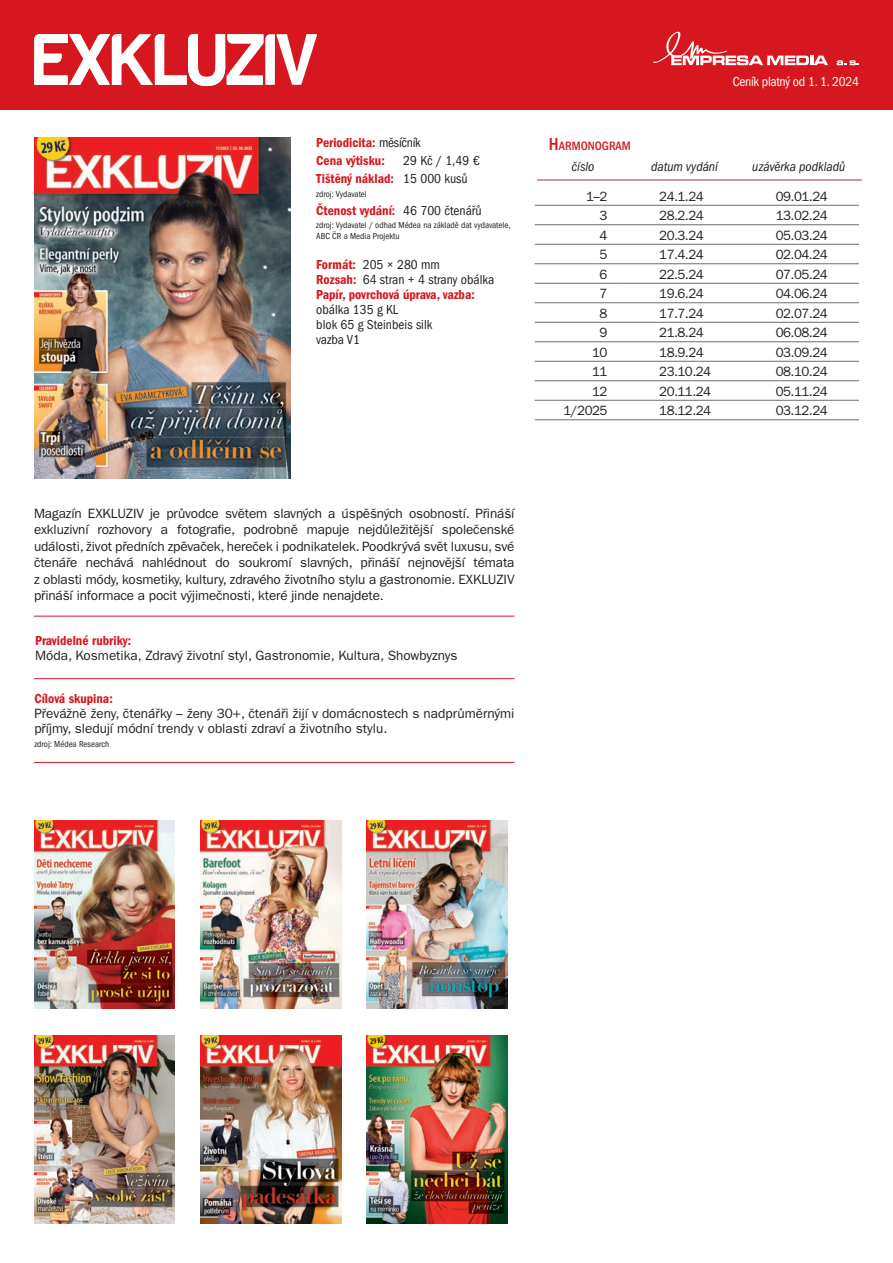
<style>
.page{position:relative;width:893px;height:1263px;background:#fff}
.page>*{position:absolute;margin:0;border:0;box-sizing:border-box;transform-origin:0 0}
.t1{font:13.5px/16.5px "ITC Franklin Gothic Std";color:#231f20;text-align:justify}
.t2{font:13.5px "ITC Franklin Gothic Std Dm Cd";color:#d7171f}
.t3{font:condensed 13.5px "ITC Franklin Gothic Std";color:#231f20}
.t4{font:italic condensed 13.5px "ITC Franklin Gothic Std";color:#231f20}
.t5{font:condensed 13.5px "ITC Franklin Gothic Std";letter-spacing:-.02em;color:#fff}
.t6{font:500 condensed 12.6px "ITC Franklin Gothic Std";color:#d7171f}
.t7{font:condensed 9px/10.5px "ITC Franklin Gothic Std";color:#231f20}
.s1{font-family:"ITC Franklin Gothic Std";font-stretch:condensed;color:#231f20}
.s2{font-family:"ITC Franklin Gothic Std Dm Cd";font-stretch:normal;color:#d7171f}
.s3{font-size:18px}
</style>
<div class="page">
<img style="left:34px;top:137px;width:256px;height:342px">
<div style="left:0;top:0;width:893px;height:109px;background:#d7171f"></div>
<svg style="left:837px;top:60px;width:22px;height:5px"></svg>
<svg style="left:653px;top:31px;width:175px;height:34px"></svg>
<hr style="left:34px;top:678px;width:480px;height:1px;background:#d7171f">
<hr style="left:34px;top:616px;width:480px;height:1px;background:#d7171f">
<hr style="left:34px;top:762px;width:480px;height:1px;background:#d7171f">
<svg style="left:34px;top:34px;width:283px;height:52px"></svg>
<hr style="left:537px;top:180px;width:325px;height:1px;background:#a1343e">
<hr style="left:621px;top:205px;width:142px;height:1px;background:#6c6d70">
<hr style="left:621px;top:224px;width:142px;height:1px;background:#6c6d70">
<hr style="left:621px;top:244px;width:142px;height:1px;background:#6c6d70">
<hr style="left:621px;top:263px;width:142px;height:1px;background:#6c6d70">
<hr style="left:621px;top:283px;width:142px;height:1px;background:#6c6d70">
<hr style="left:621px;top:302px;width:142px;height:1px;background:#6c6d70">
<hr style="left:621px;top:322px;width:142px;height:1px;background:#6c6d70">
<hr style="left:621px;top:341px;width:142px;height:1px;background:#6c6d70">
<hr style="left:621px;top:361px;width:142px;height:1px;background:#6c6d70">
<hr style="left:621px;top:380px;width:142px;height:1px;background:#6c6d70">
<hr style="left:621px;top:400px;width:142px;height:1px;background:#6c6d70">
<hr style="left:621px;top:419px;width:142px;height:1px;background:#6c6d70">
<hr style="left:763px;top:205px;width:96px;height:1px;background:#6c6d70">
<hr style="left:763px;top:224px;width:96px;height:1px;background:#6c6d70">
<hr style="left:763px;top:244px;width:96px;height:1px;background:#6c6d70">
<hr style="left:763px;top:263px;width:96px;height:1px;background:#6c6d70">
<hr style="left:763px;top:283px;width:96px;height:1px;background:#6c6d70">
<hr style="left:763px;top:302px;width:96px;height:1px;background:#6c6d70">
<hr style="left:763px;top:322px;width:96px;height:1px;background:#6c6d70">
<hr style="left:763px;top:341px;width:96px;height:1px;background:#6c6d70">
<hr style="left:763px;top:361px;width:96px;height:1px;background:#6c6d70">
<hr style="left:763px;top:380px;width:96px;height:1px;background:#6c6d70">
<hr style="left:763px;top:400px;width:96px;height:1px;background:#6c6d70">
<hr style="left:763px;top:419px;width:96px;height:1px;background:#6c6d70">
<hr style="left:535px;top:205px;width:86px;height:1px;background:#6c6d70">
<hr style="left:535px;top:224px;width:86px;height:1px;background:#6c6d70">
<hr style="left:535px;top:244px;width:86px;height:1px;background:#6c6d70">
<hr style="left:535px;top:263px;width:86px;height:1px;background:#6c6d70">
<hr style="left:535px;top:283px;width:86px;height:1px;background:#6c6d70">
<hr style="left:535px;top:302px;width:86px;height:1px;background:#6c6d70">
<hr style="left:535px;top:322px;width:86px;height:1px;background:#6c6d70">
<hr style="left:535px;top:341px;width:86px;height:1px;background:#6c6d70">
<hr style="left:535px;top:361px;width:86px;height:1px;background:#6c6d70">
<hr style="left:535px;top:380px;width:86px;height:1px;background:#6c6d70">
<hr style="left:535px;top:400px;width:86px;height:1px;background:#6c6d70">
<hr style="left:535px;top:419px;width:86px;height:1px;background:#6c6d70">
<img style="left:201px;top:820px;width:141px;height:189px">
<img style="left:201px;top:1035px;width:141px;height:188px">
<img style="left:34px;top:1035px;width:141px;height:188px">
<img style="left:367px;top:821px;width:141px;height:188px">
<img style="left:366px;top:1035px;width:142px;height:188px">
<img style="left:34px;top:820px;width:141px;height:188px">
<p class="t2" style="left:316px;top:135px;width:106px">Periodicita: <span class="s1">měsíčník</span></p>
<p class="t2" style="left:316px;top:153px;width:70px">Cena výtisku:</p>
<p class="t3" style="left:403px;top:153px;width:78px">29 Kč / 1,49 €</p>
<p class="t2" style="left:316px;top:171px;width:153px">Tištěný náklad: <span class="s1">15 000 kusů</span></p>
<p class="t7" style="left:316px;top:188px;width:52px">zdroj: Vydavatel</p>
<p class="t2" style="left:316px;top:202px;width:167px">Čtenost vydání: <span class="s1">46 700 čtenářů</span></p>
<p class="t7" style="left:316px;top:220px;width:196px">zdroj: Vydavatel / odhad Médea na základě dat vydavatele,<br>ABC ČR a Media Projektu</p>
<p class="t3" style="left:316px;top:256px;width:125px"><span class="s2">Formát:</span> 205 × 280 mm</p>
<p class="t3" style="left:316px;top:271px;width:180px"><span class="s2">Rozsah:</span> 64 stran + 4 strany obálka</p>
<p class="t2" style="left:316px;top:286px;width:160px">Papír, povrchová úprava, vazba:</p>
<p class="t3" style="left:316px;top:301px;width:83px">obálka 135 g KL</p>
<p class="t3" style="left:316px;top:316px;width:118px">blok 65 g Steinbeis silk</p>
<p class="t3" style="left:316px;top:331px;width:45px">vazba V1</p>
<p class="t6" style="left:549px;top:138px;width:83px"><span class="s3">H</span>ARMONOGRAM</p>
<p class="t5" style="left:733px;top:74px;width:128px">Ceník platný od 1. 1. 2024</p>
<p class="t4" style="left:571px;top:159px;width:24px">číslo</p>
<p class="t4" style="left:651px;top:159px;width:68px">datum vydání</p>
<p class="t4" style="left:752px;top:159px;width:95px">uzávěrka podkladů</p>
<p class="t1" style="left:659px;top:188px;width:46px">24.1.24</p>
<p class="t1" style="left:659px;top:207px;width:46px">28.2.24</p>
<p class="t1" style="left:659px;top:227px;width:46px">20.3.24</p>
<p class="t1" style="left:659px;top:246px;width:46px">17.4.24</p>
<p class="t1" style="left:659px;top:266px;width:46px">22.5.24</p>
<p class="t1" style="left:659px;top:285px;width:46px">19.6.24</p>
<p class="t1" style="left:659px;top:305px;width:46px">17.7.24</p>
<p class="t1" style="left:659px;top:324px;width:46px">21.8.24</p>
<p class="t1" style="left:659px;top:344px;width:46px">18.9.24</p>
<p class="t1" style="left:659px;top:363px;width:53px">23.10.24</p>
<p class="t1" style="left:659px;top:383px;width:53px">20.11.24</p>
<p class="t1" style="left:659px;top:402px;width:53px">18.12.24</p>
<p class="t1" style="left:586px;top:188px;width:23px">1–2</p>
<p class="t1" style="left:599px;top:207px;width:9px">3</p>
<p class="t1" style="left:599px;top:227px;width:9px">4</p>
<p class="t1" style="left:599px;top:246px;width:9px">5</p>
<p class="t1" style="left:599px;top:266px;width:9px">6</p>
<p class="t1" style="left:599px;top:285px;width:9px">7</p>
<p class="t1" style="left:599px;top:305px;width:9px">8</p>
<p class="t1" style="left:599px;top:324px;width:9px">9</p>
<p class="t1" style="left:592px;top:344px;width:17px">10</p>
<p class="t1" style="left:592px;top:363px;width:17px">11</p>
<p class="t1" style="left:592px;top:383px;width:17px">12</p>
<p class="t1" style="left:563px;top:402px;width:45px">1/2025</p>
<p class="t1" style="left:776px;top:188px;width:53px">09.01.24</p>
<p class="t1" style="left:776px;top:207px;width:53px">13.02.24</p>
<p class="t1" style="left:776px;top:227px;width:53px">05.03.24</p>
<p class="t1" style="left:776px;top:246px;width:53px">02.04.24</p>
<p class="t1" style="left:776px;top:266px;width:53px">07.05.24</p>
<p class="t1" style="left:776px;top:285px;width:53px">04.06.24</p>
<p class="t1" style="left:776px;top:305px;width:53px">02.07.24</p>
<p class="t1" style="left:776px;top:324px;width:53px">06.08.24</p>
<p class="t1" style="left:776px;top:344px;width:53px">03.09.24</p>
<p class="t1" style="left:776px;top:363px;width:53px">08.10.24</p>
<p class="t1" style="left:776px;top:383px;width:53px">05.11.24</p>
<p class="t1" style="left:776px;top:402px;width:53px">03.12.24</p>
<p class="t1" style="left:34px;top:505px;width:482px">Magazín EXKLUZIV je průvodce světem slavných a úspěšných osobností. Přináší exkluzivní rozhovory a fotografie, podrobně mapuje nejdůležitější společenské události, život předních zpěvaček, hereček i podnikatelek. Poodkrývá svět luxusu, své čtenáře nechává nahlédnout do soukromí slavných, přináší nejnovější témata z oblasti módy, kosmetiky, kultury, zdravého životního stylu a gastronomie. EXKLUZIV přináší informace a pocit výjimečnosti, které jinde nenajdete.</p>
<p class="t2" style="left:35px;top:633px;width:97px">Pravidelné rubriky:</p>
<p class="t1" style="left:35px;top:647px;width:424px">Móda, Kosmetika, Zdravý životní styl, Gastronomie, Kultura, Showbyznys</p>
<p class="t2" style="left:34px;top:691px;width:80px">Cílová skupina:</p>
<p class="t1" style="left:34px;top:706px;width:482px;line-height:15px">Převážně ženy, čtenářky – ženy 30+, čtenáři žijí v domácnostech s nadprůměrnými příjmy, sledují módní trendy v oblasti zdraví a životního stylu.</p>
<p class="t7" style="left:34px;top:738px;width:77px">zdroj: Médea Research</p>
</div>
